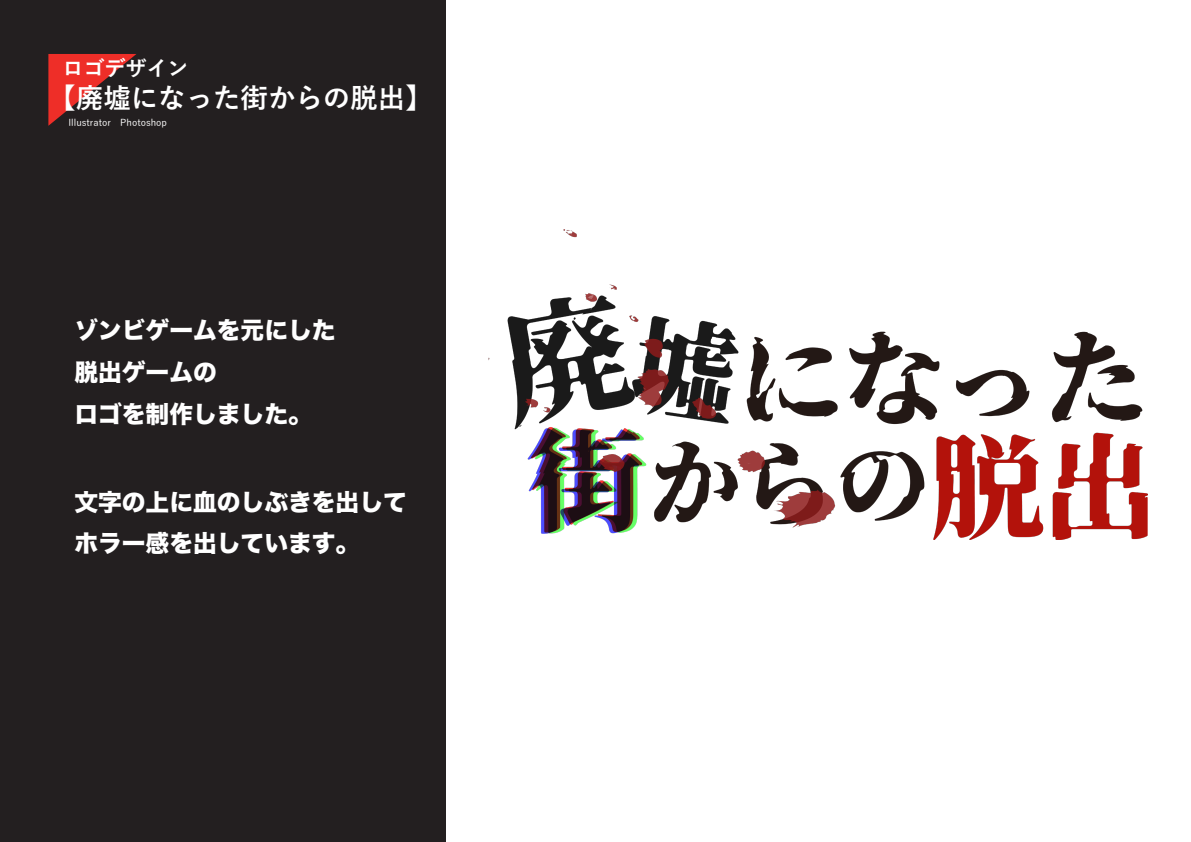
<style>
.page{position:relative;width:1191px;height:842px;background:#fff}
.page>*{position:absolute;margin:0;border:0;box-sizing:border-box;transform-origin:0 0}
.t1{font:700 27.4px "Yu Go";color:#fff}
.t2{font:23.7px/41.5px "Hira Kaku Std W8";color:#fff}
.t3{font:700 21px "Yu Go";color:#fff}
.t4{font:500 9.5px "Yu Go";color:#fff}
</style>
<div class="page">
<div style="left:0;top:0;width:445px;height:842px;background:#231f20"></div>
<svg style="left:48px;top:54px;width:88px;height:72px"></svg>
<img style="left:488px;top:230px;width:659px;height:309px">
<p class="t3" style="left:62px;top:57px;width:128px">ロゴデザイン</p>
<p class="t1" style="left:49px;top:82px;width:385px">【廃墟になった街からの脱出】</p>
<p class="t4" style="left:68px;top:114px;width:100px">Illustrator　Photoshop</p>
<p class="t2" style="left:74px;top:310px;width:263px">ゾンビゲームを元にした脱出ゲームの<br>ロゴを制作しました。</p>
<p class="t2" style="left:74px;top:482px;width:334px">文字の上に血のしぶきを出してホラー感を出しています。</p>
</div>
